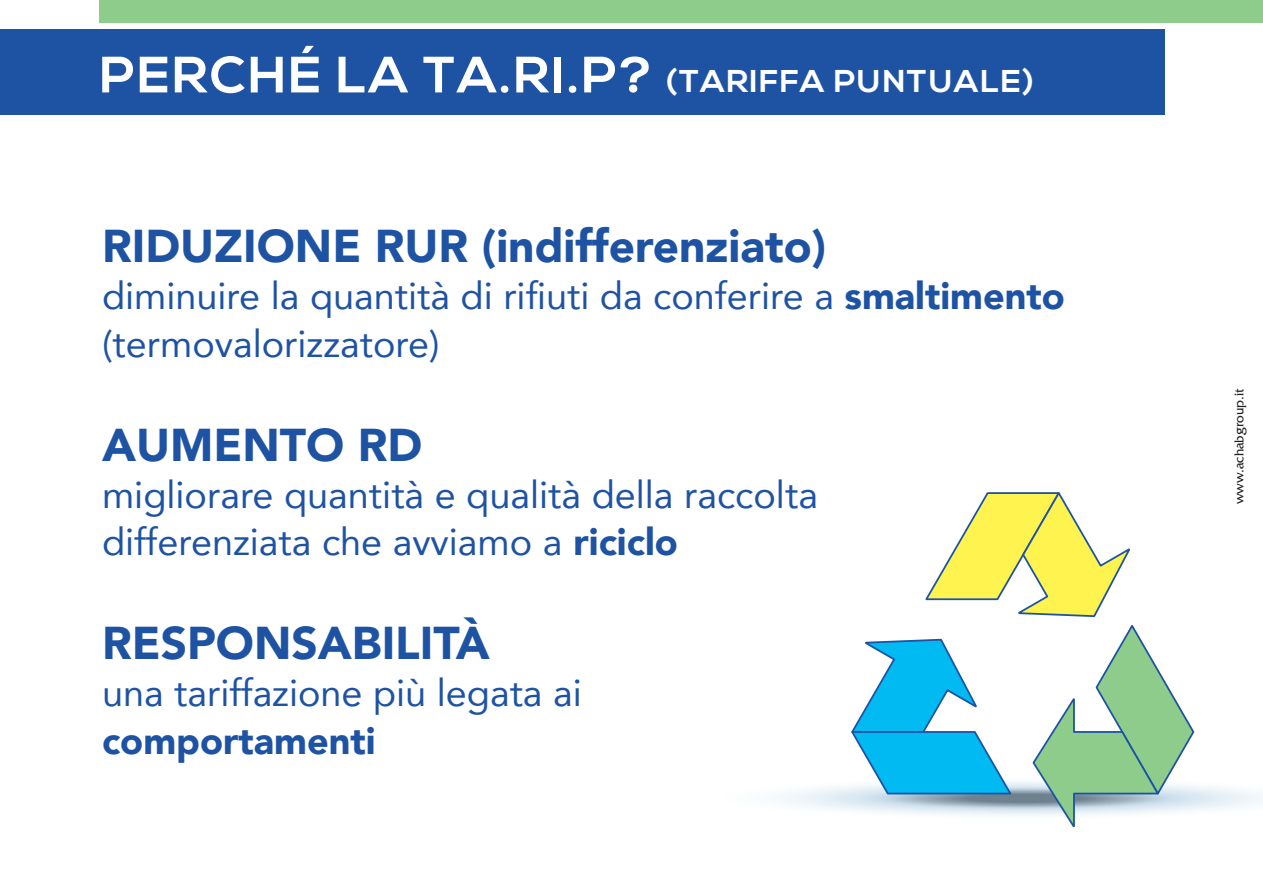
<style>
.page{position:relative;width:1263px;height:893px;background:#fff}
.page>*{position:absolute;margin:0;border:0;box-sizing:border-box;transform-origin:0 0}
.t1{font:900 45.9px "Avenir";color:#1e53a4}
.t2{font:37.8px/47.2px "Avenir";color:#1e53a4}
.t3{font:900 37.8px "Avenir";color:#1e53a4}
.t4{font:700 31.5px "Nexa";letter-spacing:.04em;color:#fff}
.t5{font:13.5px "Fritz";color:#231f20}
.s1{font-size:51px}
.s2{font-weight:900}
</style>
<div class="page">
<div style="left:0;top:30px;width:1164px;height:85px;background:#1e53a4"></div>
<div style="left:100px;top:0;width:1163px;height:22px;background:#8ecc8c"></div>
<svg style="left:777px;top:492px;width:486px;height:336px"></svg>
<p class="t4" style="left:100px;top:63px;width:936px"><span class="s1">PERCHÉ LA TA.RI.P?</span> (TARIFFA PUNTUALE)</p>
<p class="t1" style="left:102px;top:207px;width:726px">RIDUZIONE RUR (indifferenziato)</p>
<p class="t2" style="left:102px;top:272px;width:964px">diminuire la quantità di rifiuti da conferire a <span class="s2">smaltimento </span>(termovalorizzatore)</p>
<p class="t1" style="left:102px;top:405px;width:322px">AUMENTO RD</p>
<p class="t2" style="left:102px;top:470px;width:717px">migliorare quantità e qualità della raccolta differenziata che avviamo a <span class="s2">riciclo</span></p>
<p class="t1" style="left:102px;top:604px;width:389px">RESPONSABILITÀ</p>
<p class="t2" style="left:102px;top:668px;width:481px">una tariffazione più legata ai</p>
<p class="t3" style="left:102px;top:708px;width:275px">comportamenti</p>
<p class="t5" style="left:1231px;top:504px;width:117px;rotate:-90deg">www.achabgroup.it</p>
</div>
